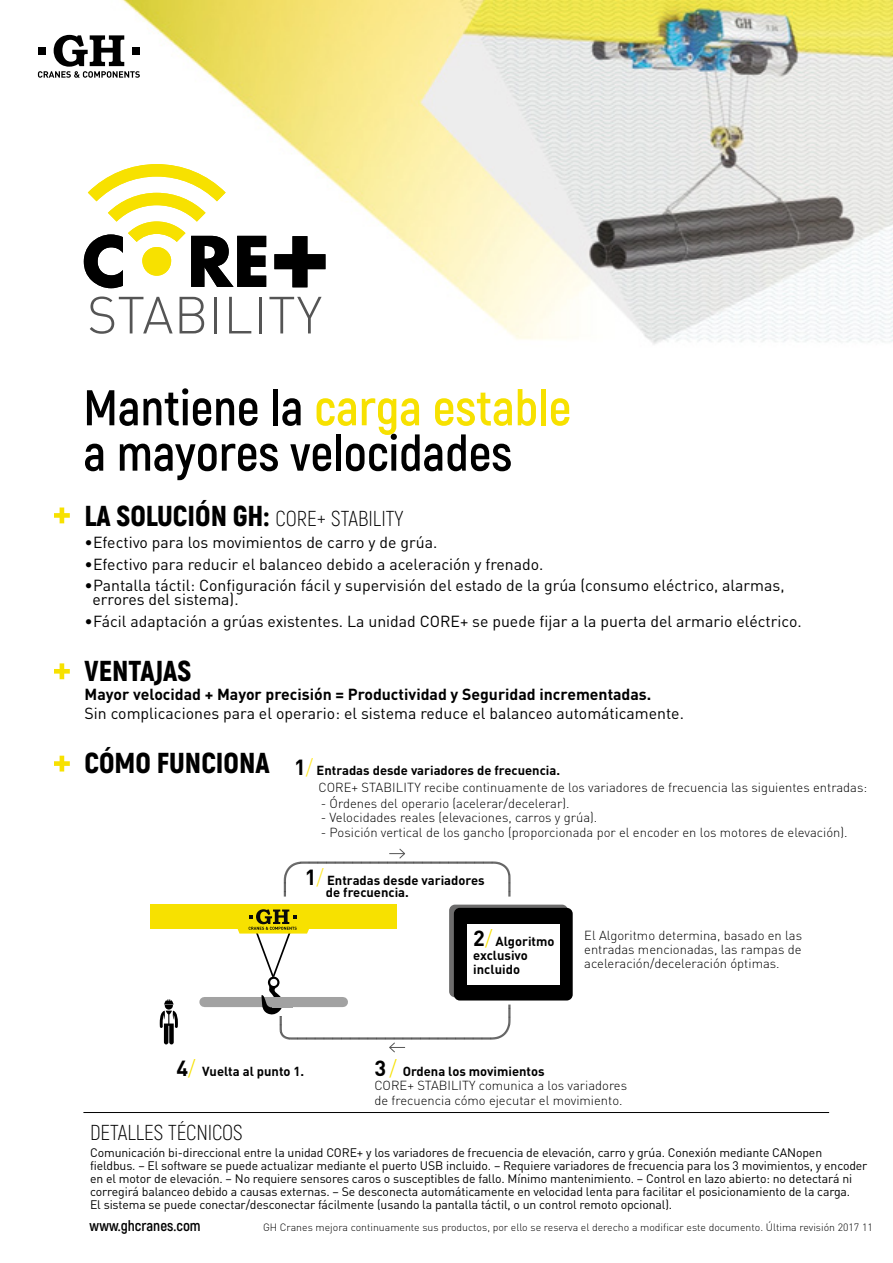
<style>
.page{position:relative;width:893px;height:1263px;background:#fff}
.page>*{position:absolute;margin:0;border:0;box-sizing:border-box;transform-origin:0 0}
.t1{font:300 51.45px "DIN Pro";letter-spacing:.01em;color:#555}
.t2{font:700 50.1px/45.5px "Akrobat";color:#000}
.t3{font:900 28.8px "Akrobat";color:#000}
.t4{font:300 21.6px "Akrobat";letter-spacing:-.005em;color:#000}
.t5{font:15.9px/13.5px "DIN Pro";color:#000}
.t6{font:700 15px "Akrobat";color:#000}
.t7{font:300 12.9px/14.4px "DIN Pro";color:#000}
.t8{font:700 12.9px/13.6px "DIN Pro";color:#000}
.t9{font:12.3px/12.9px "DIN Pro";letter-spacing:-.01em;color:#000}
.t10{font:300 10.5px "DIN Pro";color:#000}
.s1{color:#f7e100}
.s2{font-weight:900;font-size:28.8px}
.s3{font-weight:700}
.s4{font-weight:700;font-size:21.6px}
.s5{font-size:21.6px;color:#ffe92d}
.s6{font-size:21.6px}
.s7{font-weight:300;font-size:21.6px;color:#ffe92d}
.s8{font-weight:300;font-size:21.6px;color:#f7e100}
.s9{font-size:21.6px;color:#f7e100}
</style>
<div class="page">
<div style="left:151px;top:904px;width:246px;height:25px;background:#f7e100"></div>
<svg style="left:449px;top:905px;width:119px;height:92px"></svg>
<div style="left:204px;top:997px;width:139px;height:10px;background:#a2a2a2"></div>
<svg style="left:160px;top:999px;width:18px;height:45px"></svg>
<div style="left:454px;top:908px;width:119px;height:92px;background:#000;border-radius:6px"></div>
<div style="left:467px;top:924px;width:92px;height:60px;background:#fff"></div>
<img style="left:108px;top:0;width:785px;height:344px">
<svg style="left:38px;top:35px;width:102px;height:43px"></svg>
<svg style="left:84px;top:164px;width:182px;height:124px"></svg>
<svg style="left:274px;top:236px;width:51px;height:51px"></svg>
<hr style="left:83px;top:1112px;width:746px;height:1px;background:#000">
<svg style="left:54px;top:507px;width:16px;height:16px"></svg>
<svg style="left:54px;top:663px;width:16px;height:16px"></svg>
<svg style="left:54px;top:756px;width:16px;height:15px"></svg>
<svg style="left:283px;top:848px;width:228px;height:48px"></svg>
<svg style="left:237px;top:906px;width:274px;height:147px"></svg>
<p class="t1" style="left:87px;top:275px;width:236px">STABILITY</p>
<p class="t2" style="left:83px;top:385px;width:489px">Mantiene la <span class="s1">carga estable </span>a mayores velocidades</p>
<p class="t4" style="left:85px;top:506px;width:320px"><span class="s2">LA SOLUCIÓN GH:</span> CORE+ STABILITY</p>
<p class="t5" style="left:85px;top:534px;width:354px">•Efectivo para los movimientos de carro y de grúa.</p>
<p class="t5" style="left:85px;top:556px;width:460px">•Efectivo para reducir el balanceo debido a aceleración y frenado.</p>
<p class="t5" style="left:93px;top:577px;width:693px;text-indent:-8px">•Pantalla táctil: Configuración fácil y supervisión del estado de la grúa (consumo eléctrico, alarmas, errores del sistema).</p>
<p class="t5" style="left:85px;top:612px;width:719px">•Fácil adaptación a grúas existentes. La unidad CORE+ se puede fijar a la puerta del armario eléctrico.</p>
<p class="t3" style="left:85px;top:652px;width:108px">VENTAJAS</p>
<p class="t5" style="left:85px;top:683px;width:601px;line-height:18.8px"><span class="s3">Mayor velocidad + Mayor precisión = Productividad y Seguridad incrementadas.<br></span>Sin complicaciones para el operario: el sistema reduce el balanceo automáticamente.</p>
<p class="t3" style="left:85px;top:744px;width:187px">CÓMO FUNCIONA</p>
<p class="t7" style="left:318px;top:760px;width:550px;line-height:17.2px;text-indent:-24px"><span class="s4">1</span><span class="s5">/</span> <span class="s3">Entradas desde variadores de frecuencia.<br></span>CORE+ STABILITY recibe continuamente de los variadores de frecuencia las siguientes entradas:</p>
<p class="t7" style="left:321px;top:795px;width:250px">- Órdenes del operario (acelerar/decelerar).</p>
<p class="t7" style="left:321px;top:809px;width:278px">- Velocidades reales (elevaciones, carros y grúa).</p>
<p class="t7" style="left:321px;top:824px;width:528px">- Posición vertical de los gancho (proporcionada por el encoder en los motores de elevación).</p>
<p class="t8" style="left:326px;top:873px;width:160px;line-height:12px;text-indent:-21px"><span class="s6">1</span><span class="s7">/</span> Entradas desde variadores de frecuencia.</p>
<p class="t8" style="left:176px;top:1063px;width:129px"><span class="s6">4</span><span class="s8">/</span> Vuelta al punto 1.</p>
<p class="t8" style="left:473px;top:933px;width:83px"><span class="s6">2</span><span class="s8">/</span> Algoritmo exclusivo incluido</p>
<p class="t7" style="left:584px;top:926px;width:219px;text-align:justify">El Algoritmo determina, basado en las entradas mencionadas, las rampas de aceleración/deceleración óptimas.</p>
<p class="t7" style="left:374px;top:1063px;width:254px"><span class="s4">3</span> <span class="s9">/</span> <span class="s3">Ordena los movimientos<br></span>CORE+ STABILITY comunica a los variadores de frecuencia cómo ejecutar el movimiento.</p>
<p class="t4" style="left:90px;top:1119px;width:154px">DETALLES TÉCNICOS</p>
<p class="t9" style="left:90px;top:1145px;width:779px">Comunicación bi-direccional entre la unidad CORE+ y los variadores de frecuencia de elevación, carro y grúa. Conexión mediante CANopen fieldbus. – El software se puede actualizar mediante el puerto USB incluido. – Requiere variadores de frecuencia para los 3 movimientos, y encoder en el motor de elevación. – No requiere sensores caros o susceptibles de fallo. Mínimo mantenimiento. – Control en lazo abierto: no detectará ni corregirá balanceo debido a causas externas. – Se desconecta automáticamente en velocidad lenta para facilitar el posicionamiento de la carga.<br>El sistema se puede conectar/desconectar fácilmente (usando la pantalla táctil, o un control remoto opcional).</p>
<p class="t6" style="left:90px;top:1216px;width:113px">www.ghcranes.com</p>
<p class="t10" style="left:263px;top:1219px;width:611px">GH Cranes mejora continuamente sus productos, por ello se reserva el derecho a modificar este documento. Última revisión 2017 11</p>
</div>
